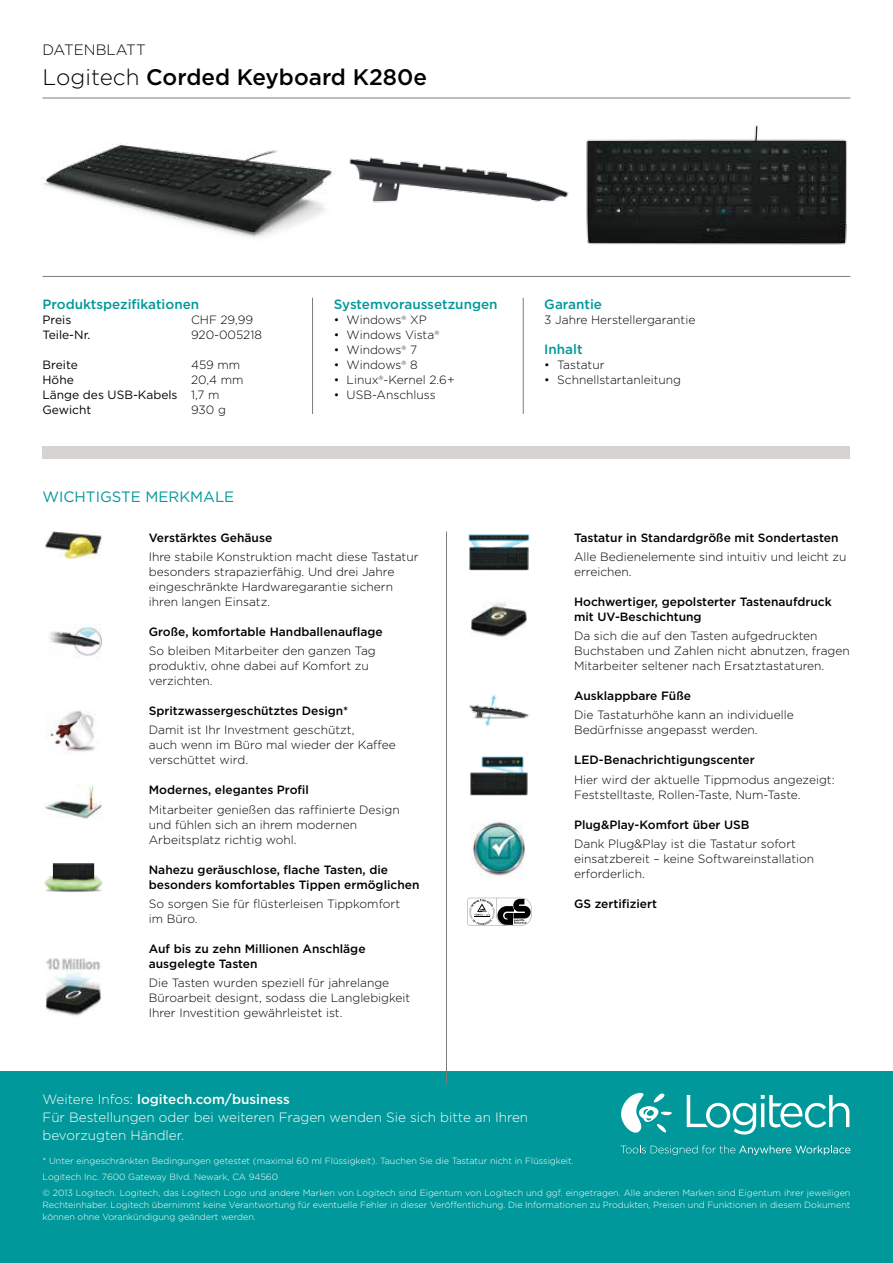
<style>
.page{position:relative;width:893px;height:1263px;background:#fff}
.page>*{position:absolute;margin:0;border:0;box-sizing:border-box;transform-origin:0 0}
.t1{font:500 22.5px "Gotham";color:#000}
.t2{font:15px "Gotham";color:#00989a}
.t3{font:300 15px "Gotham";color:#000}
.t4{font:300 13.5px/18px "Gotham";color:#fff}
.t5{font:500 13.5px "Gotham";color:#00989a}
.t6{font:300 12px/15px "Gotham";color:#000}
.t7{font:500 12px/15px "Gotham";color:#000}
.t8{font:12px/15px "Gotham";color:#000}
.t9{font:300 9px/16.2px "Gotham";color:#fff}
.s1{font-weight:300}
.s2{font-weight:500}
</style>
<div class="page">
<div style="left:0;top:1071px;width:893px;height:192px;background:#00989a"></div>
<svg style="left:621px;top:1093px;width:51px;height:40px"></svg>
<svg style="left:687px;top:1095px;width:162px;height:39px"></svg>
<svg style="left:620px;top:1145px;width:230px;height:10px"></svg>
<hr style="left:43px;top:98px;width:807px;height:1px;background:#7b7c7e">
<div style="left:43px;top:446px;width:807px;height:13px;background:#d6d4d3"></div>
<hr style="left:446px;top:531px;width:1px;height:553px;background:#7b7c7e">
<img style="left:45px;top:531px;width:57px;height:28px">
<img style="left:49px;top:625px;width:52px;height:33px">
<img style="left:46px;top:711px;width:49px;height:42px">
<img style="left:44px;top:784px;width:58px;height:35px">
<img style="left:44px;top:863px;width:59px;height:29px">
<img style="left:46px;top:959px;width:55px;height:59px">
<img style="left:469px;top:534px;width:60px;height:37px">
<img style="left:471px;top:602px;width:56px;height:35px">
<img style="left:469px;top:694px;width:61px;height:32px">
<img style="left:470px;top:756px;width:58px;height:40px">
<img style="left:471px;top:822px;width:56px;height:54px">
<hr style="left:43px;top:276px;width:807px;height:1px;background:#7b7c7e">
<img style="left:352px;top:157px;width:217px;height:46px">
<img style="left:42px;top:143px;width:310px;height:95px">
<img style="left:586px;top:125px;width:261px;height:120px">
<hr style="left:312px;top:298px;width:1px;height:116px;background:#7b7c7e">
<hr style="left:523px;top:298px;width:1px;height:116px;background:#7b7c7e">
<svg style="left:468px;top:898px;width:63px;height:28px"></svg>
<p class="t3" style="left:43px;top:42px;width:105px">DATENBLATT</p>
<h1 class="t1" style="left:43px;top:64px;width:386px"><span class="s1">Logitech</span> Corded Keyboard K280e</h1>
<p class="t5" style="left:43px;top:296px;width:158px">Produktspezifikationen</p>
<p class="t8" style="left:43px;top:312px;width:30px">Preis</p>
<p class="t6" style="left:191px;top:312px;width:64px">CHF 29,99</p>
<p class="t8" style="left:43px;top:327px;width:49px">Teile-Nr.</p>
<p class="t6" style="left:191px;top:327px;width:72px">920-005218</p>
<p class="t8" style="left:43px;top:357px;width:37px">Breite</p>
<p class="t6" style="left:191px;top:357px;width:51px">459 mm</p>
<p class="t8" style="left:43px;top:372px;width:33px">Höhe</p>
<p class="t8" style="left:43px;top:372px;width:203px;text-indent:148px"><span class="s1">20,4 mm<br></span>Länge des USB-Kabels <span class="s1">1,7 m<br></span>Gewicht</p>
<p class="t6" style="left:191px;top:402px;width:36px">930 g</p>
<p class="t5" style="left:334px;top:296px;width:165px">Systemvoraussetzungen</p>
<p class="t6" style="left:334px;top:312px;width:94px">• Windows<sup>®</sup> XP</p>
<p class="t6" style="left:334px;top:327px;width:107px">• Windows Vista<sup>®</sup></p>
<p class="t6" style="left:334px;top:342px;width:85px">• Windows<sup>®</sup> 7</p>
<p class="t6" style="left:334px;top:357px;width:85px">• Windows<sup>®</sup> 8</p>
<p class="t6" style="left:334px;top:372px;width:122px">• Linux<sup>®</sup>-Kernel 2.6+</p>
<p class="t6" style="left:334px;top:387px;width:103px">• USB-Anschluss</p>
<p class="t5" style="left:544px;top:296px;width:59px">Garantie</p>
<p class="t6" style="left:544px;top:312px;width:153px">3 Jahre Herstellergarantie</p>
<p class="t5" style="left:544px;top:341px;width:40px">Inhalt</p>
<p class="t6" style="left:544px;top:357px;width:62px">• Tastatur</p>
<p class="t6" style="left:544px;top:372px;width:138px">• Schnellstartanleitung</p>
<p class="t2" style="left:43px;top:488px;width:33px">Wicht</p>
<p class="t2" style="left:96px;top:488px;width:16px">igst</p>
<p class="t2" style="left:131px;top:488px;width:61px">e Merkmal</p>
<p class="t2" style="left:224px;top:488px;width:12px">e</p>
<p class="t7" style="left:149px;top:529px;width:125px">Verstärktes Gehäuse</p>
<p class="t6" style="left:149px;top:549px;width:271px">Ihre stabile Konstruktion macht diese Tastatur besonders strapazierfähig. Und drei Jahre eingeschränkte Hardwaregarantie sichern ihren langen Einsatz.</p>
<p class="t7" style="left:149px;top:624px;width:235px">Große, komfortable Handballenauflage</p>
<p class="t6" style="left:149px;top:643px;width:229px">So bleiben Mitarbeiter den ganzen Tag produktiv, ohne dabei auf Komfort zu verzichten.</p>
<p class="t7" style="left:149px;top:703px;width:201px">Spritzwassergeschütztes Design*</p>
<p class="t6" style="left:149px;top:722px;width:249px">Damit ist Ihr Investment geschützt,<br>auch wenn im Büro mal wieder der Kaffee verschüttet wird.</p>
<p class="t7" style="left:149px;top:782px;width:162px">Modernes, elegantes Profil</p>
<p class="t6" style="left:149px;top:802px;width:252px">Mitarbeiter genießen das raffinierte Design und fühlen sich an ihrem modernen<br>Arbeitsplatz richtig wohl.</p>
<p class="t7" style="left:149px;top:861px;width:272px">Nahezu geräuschlose, flache Tasten, die besonders komfortables Tippen ermöglichen</p>
<p class="t6" style="left:149px;top:896px;width:253px">So sorgen Sie für flüsterleisen Tippkomfort im Büro.</p>
<p class="t7" style="left:149px;top:941px;width:218px">Auf bis zu zehn Millionen Anschläge ausgelegte Tasten</p>
<p class="t6" style="left:149px;top:975px;width:263px">Die Tasten wurden speziell für jahrelange<br>Büroarbeit designt, sodass die Langlebigkeit<br>Ihrer Investition gewährleistet ist.</p>
<p class="t4" style="left:43px;top:1090px;width:487px">Weitere Infos: <span class="s2">logitech.com/business<br></span>Für Bestellungen oder bei weiteren Fragen wenden Sie sich bitte an Ihren bevorzugten Händler.</p>
<p class="t7" style="left:574px;top:529px;width:266px">Tastatur in Standardgröße mit Sondertasten</p>
<p class="t6" style="left:574px;top:549px;width:274px">Alle Bedienelemente sind intuitiv und leicht zu erreichen.</p>
<p class="t7" style="left:574px;top:594px;width:259px">Hochwertiger, gepolsterter Tastenaufdruck mit UV-Beschichtung</p>
<p class="t6" style="left:574px;top:628px;width:277px">Da sich die auf den Tasten aufgedruckten<br>Buchstaben und Zahlen nicht abnutzen, fragen<br>Mitarbeiter seltener nach Ersatztastaturen.</p>
<p class="t7" style="left:574px;top:688px;width:119px">Ausklappbare Füße</p>
<p class="t6" style="left:574px;top:707px;width:221px">Die Tastaturhöhe kann an individuelle<br>Bedürfnisse angepasst werden.</p>
<p class="t7" style="left:574px;top:752px;width:182px">LED-Benachrichtigungscenter</p>
<p class="t6" style="left:574px;top:772px;width:262px">Hier wird der aktuelle Tippmodus angezeigt:<br>Feststelltaste, Rollen-Taste, Num-Taste.</p>
<p class="t7" style="left:574px;top:816px;width:177px">Plug&amp;Play-Komfort über USB</p>
<p class="t6" style="left:574px;top:836px;width:242px">Dank Plug&amp;Play ist die Tastatur sofort einsatzbereit – keine Softwareinstallation erforderlich.</p>
<p class="t7" style="left:574px;top:896px;width:85px">GS zertifiziert</p>
<p class="t9" style="left:43px;top:1152px;width:809px">* Unter eingeschränkten Bedingungen getestet (maximal 60 ml Flüssigkeit). Tauchen Sie die Tastatur nicht in Flüssigkeit.<br>Logitech Inc. 7600 Gateway Blvd. Newark, CA 94560<br>© 2013 Logitech. Logitech, das Logitech Logo und andere Marken von Logitech sind Eigentum von Logitech und ggf. eingetragen. Alle anderen Marken sind Eigentum ihrer jeweiligen</p>
<p class="t9" style="left:43px;top:1199px;width:809px;line-height:12px">Rechteinhaber. Logitech übernimmt keine Verantwortung für eventuelle Fehler in dieser Veröffentlichung. Die Informationen zu Produkten, Preisen und Funktionen in diesem Dokument können ohne Vorankündigung geändert werden.</p>
</div>
